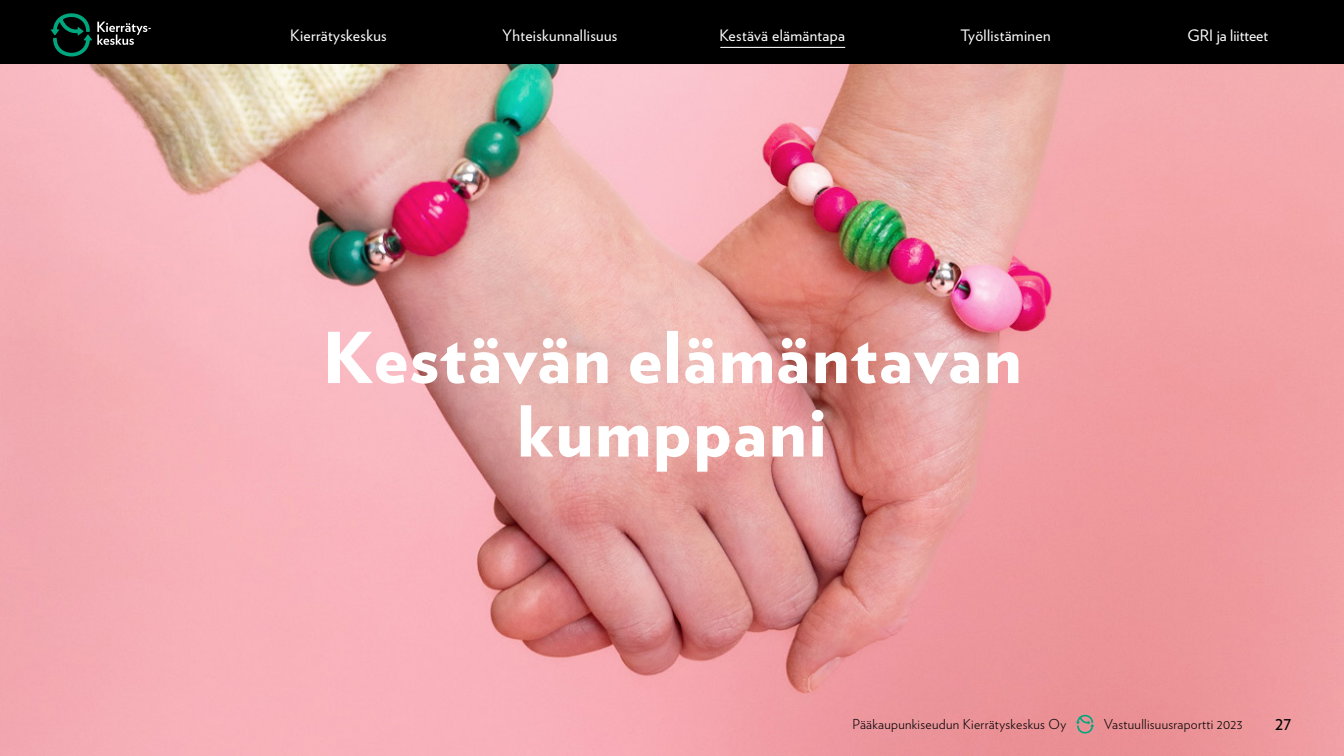
<style>
.page{position:relative;width:1344px;height:756px;background:#fff}
.page>*{position:absolute;margin:0;border:0;box-sizing:border-box;transform-origin:0 0}
.Välilehti-otsikko_sisällysluetteloon{font:900 70px/73.5px "Verlag";letter-spacing:.02em;color:#fff;text-align:center}
.Ingressi{font:18.9px "Verlag";color:#000}
.t1{font:15.75px "Verlag";letter-spacing:.02em;color:#fff}
.t2{font:15.75px "Verlag";color:#fff}
.Otsikkolinkki_valkoinen{font:300 13.65px "Verlag";letter-spacing:.02em;color:#000}
</style>
<div class="page">
<div style="left:0;top:0;width:1344px;height:65px;background:#000"></div>
<svg style="left:50px;top:13px;width:101px;height:44px"></svg>
<img style="left:0;top:65px;width:1344px;height:691px">
<svg style="left:1076px;top:712px;width:18px;height:24px"></svg>
<hr style="left:720px;top:47px;width:125px;height:1px;background:#fff">
<p class="t1" style="left:290px;top:23px;width:98px">Kierrätyskeskus</p>
<p class="t1" style="left:502px;top:23px;width:117px">Yhteiskunnallisuus</p>
<p class="t1" style="left:719px;top:23px;width:127px">Kestävä elämäntapa</p>
<p class="t1" style="left:961px;top:23px;width:91px">Työllistäminen</p>
<p class="t2" style="left:1188px;top:23px;width:82px">GRI ja liitteet</p>
<p class="Välilehti-otsikko_sisällysluetteloon" style="left:322px;top:317px;width:701px">Kestävän elämäntavan kumppani</p>
<p class="Otsikkolinkki_valkoinen" style="left:853px;top:714px;width:215px">Pääkaupunkiseudun Kierrätyskeskus Oy</p>
<p class="Otsikkolinkki_valkoinen" style="left:1104px;top:714px;width:140px">Vastuullisuusraportti 2023</p>
<p class="Ingressi" style="left:1275px;top:709px;width:18px">27</p>
</div>
